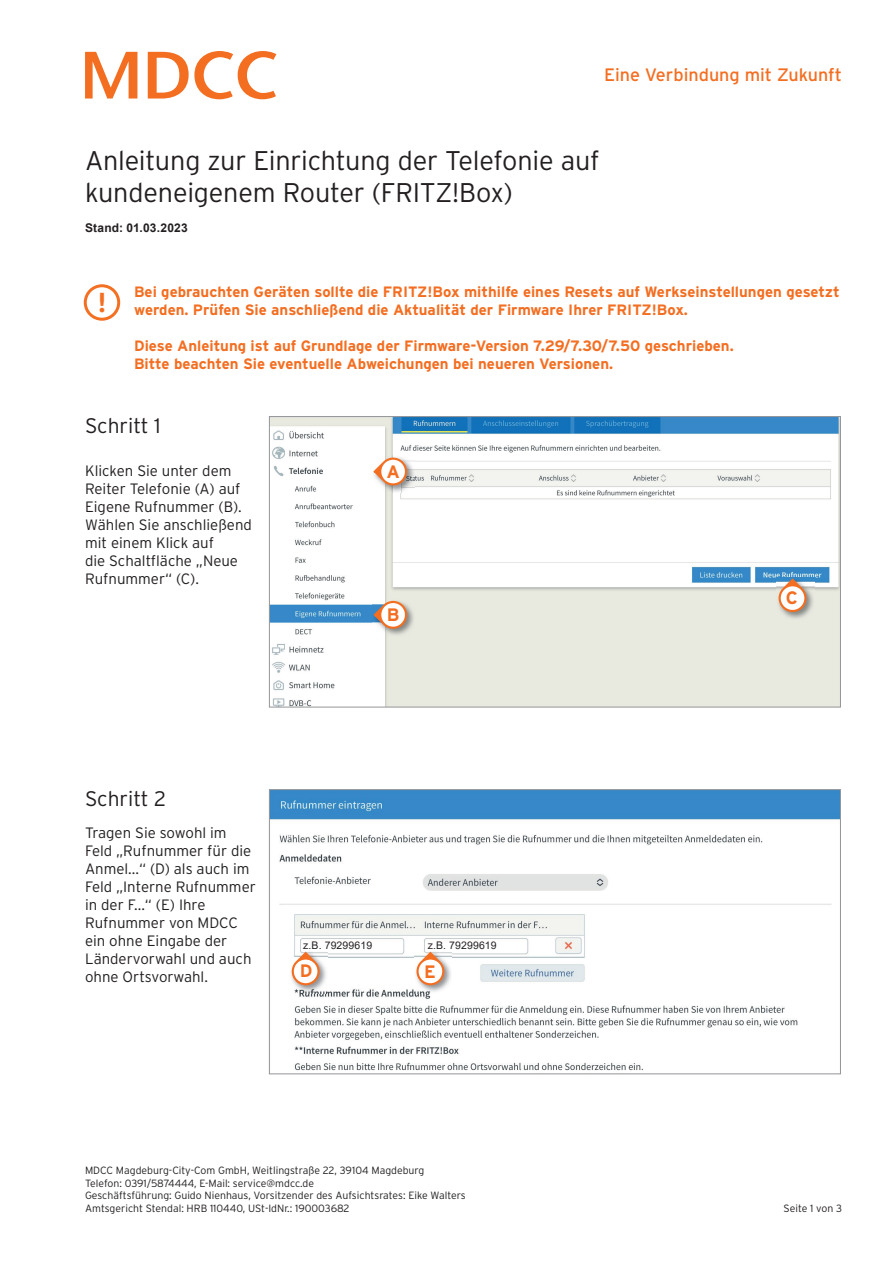
<style>
.page{position:relative;width:893px;height:1263px;background:#fff}
.page>*{position:absolute;margin:0;border:0;box-sizing:border-box;transform-origin:0 0}
.t1{font:700 27.3px "Interstate Mono";color:#f36e21}
.t2{font:300 27px/31.5px "Interstate";letter-spacing:-.01em;color:#231f20}
.t3{font:300 21px "Interstate";color:#231f20}
.t4{font:18px "Interstate";color:#f36e21}
.t5{font:700 18px "Interstate";color:#f36e21}
.t6{font:300 15px/18px "Interstate";color:#231f20}
.t7{font:700 15px/18px "Interstate";color:#f36e21}
.t8{font:700 12px "Arial";letter-spacing:.015em;color:#231f20}
.t9{font:300 10.5px/12.6px "Interstate";color:#231f20}
.t10{font:10.5px "Arial";letter-spacing:.01em;color:#231f20}
</style>
<div class="page">
<svg style="left:85px;top:51px;width:191px;height:48px"></svg>
<img style="left:271px;top:418px;width:568px;height:287px">
<div style="left:269px;top:416px;width:572px;height:291px;border:1px solid #939598"></div>
<img style="left:271px;top:791px;width:568px;height:280px">
<div style="left:269px;top:789px;width:572px;height:285px;border:1px solid #939598"></div>
<svg style="left:84px;top:284px;width:36px;height:37px"></svg>
<img style="left:372px;top:456px;width:43px;height:37px">
<svg style="left:373px;top:458px;width:34px;height:27px"></svg>
<img style="left:415px;top:950px;width:37px;height:43px">
<svg style="left:416px;top:952px;width:28px;height:33px"></svg>
<img style="left:372px;top:599px;width:43px;height:37px">
<svg style="left:373px;top:601px;width:34px;height:28px"></svg>
<img style="left:290px;top:950px;width:37px;height:43px">
<svg style="left:292px;top:952px;width:28px;height:33px"></svg>
<img style="left:777px;top:577px;width:37px;height:43px">
<svg style="left:779px;top:578px;width:27px;height:34px"></svg>
<p class="t4" style="left:604px;top:64px;width:239px">Eine Verbindung mit Zukunft</p>
<h2 class="t2" style="left:85px;top:145px;width:516px">Anleitung zur Einrichtung der Telefonie auf kundeneigenem Router (FRITZ!Box)</h2>
<p class="t8" style="left:85px;top:219px;width:104px">Stand: 01.03.2023</p>
<h1 class="t1" style="left:97px;top:288px;width:11px">!</h1>
<p class="t7" style="left:134px;top:282px;width:707px">Bei gebrauchten Geräten sollte die FRITZ!Box mithilfe eines Resets auf Werkseinstellungen gesetzt werden. Prüfen Sie anschließend die Aktualität der Firmware Ihrer FRITZ!Box.</p>
<p class="t7" style="left:134px;top:336px;width:601px">Diese Anleitung ist auf Grundlage der Firmware-Version 7.29/7.30/7.50 geschrieben.<br>Bitte beachten Sie eventuelle Abweichungen bei neueren Versionen.</p>
<h3 class="t3" style="left:85px;top:413px;width:77px">Schritt 1</h3>
<p class="t6" style="left:85px;top:461px;width:168px">Klicken Sie unter dem<br>Reiter Telefonie (A) auf<br>Eigene Rufnummer (B).<br>Wählen Sie anschließend mit einem Klick auf<br>die Schaltfläche „Neue<br>Rufnummer“ (C).</p>
<p class="t5" style="left:386px;top:461px;width:15px">A</p>
<p class="t5" style="left:387px;top:605px;width:14px">B</p>
<h3 class="t3" style="left:85px;top:786px;width:83px">Schritt 2</h3>
<p class="t6" style="left:85px;top:824px;width:172px">Tragen Sie sowohl im<br>Feld „Rufnummer für die<br>Anmel...“ (D) als auch im<br>Feld „Interne Rufnummer in der F...“ (E) Ihre<br>Rufnummer von MDCC ein ohne Eingabe der<br>Ländervorwahl und auch ohne Ortsvorwahl.</p>
<p class="t10" style="left:303px;top:938px;width:70px">z.B. 79299619</p>
<p class="t10" style="left:428px;top:938px;width:70px">z.B. 79299619</p>
<p class="t5" style="left:300px;top:961px;width:14px">D</p>
<p class="t5" style="left:424px;top:961px;width:13px">E</p>
<p class="t9" style="left:85px;top:1164px;width:382px">MDCC Magdeburg-City-Com GmbH, Weitlingstraße 22, 39104 Magdeburg<br>Telefon: 0391/5874444, E-Mail: service@mdcc.de<br>Geschäftsführung: Guido Nienhaus, Vorsitzender des Aufsichtsrates: Eike Walters Amtsgericht Stendal: HRB 110440, USt-IdNr.: 190003682</p>
<p class="t5" style="left:786px;top:588px;width:14px">C</p>
<p class="t9" style="left:784px;top:1202px;width:60px">Seite 1 von 3</p>
</div>
